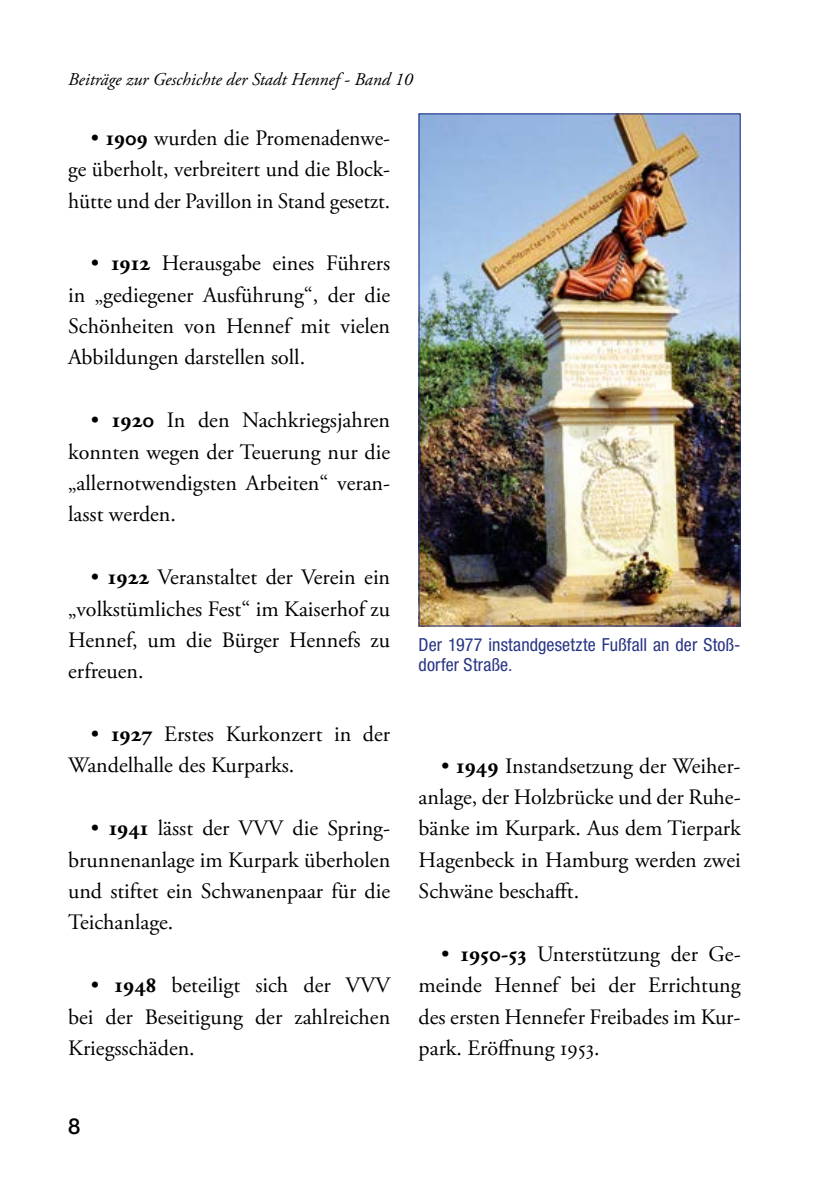
<style>
.page{position:relative;width:840px;height:1191px;background:#fff}
.page>*{position:absolute;margin:0;border:0;box-sizing:border-box;transform-origin:0 0}
.t1{font:22px/31.4px "Adobe Garamond Pro";color:#000;text-align:justify}
.t2{font:500 22px "Helvetica Neue LT Std";color:#000}
.t3{font:condensed 18px/20px "Helvetica Neue LT Std";letter-spacing:.005em;color:#283583}
.t4{font:italic 18px "Adobe Garamond Pro";color:#000}
.s1{font-weight:700}
</style>
<div class="page">
<img style="left:420px;top:115px;width:318px;height:509px">
<div style="left:418px;top:113px;width:322px;height:513px;border:1px solid #283583"></div>
<p class="t4" style="left:68px;top:69px;width:346px">Beiträge zur Geschichte der Stadt Hennef - Band 10</p>
<p class="t1" style="left:68px;top:123px;width:323px;text-indent:23px">• <span class="s1">1909</span> wurden die Promenadenwe&shy;ge überholt, verbreitert und die Block&shy;hütte und der Pavillon in Stand gesetzt.</p>
<p class="t1" style="left:68px;top:248px;width:323px;text-indent:23px">• <span class="s1">1912</span> Herausgabe eines Führers in „gediegener Ausführung“, der die Schönheiten von Hennef mit vielen Abbildungen darstellen soll.</p>
<p class="t1" style="left:68px;top:405px;width:323px;text-indent:23px">• <span class="s1">1920</span> In den Nachkriegsjahren konnten wegen der Teuerung nur die „allernotwendigsten Arbeiten“ veran&shy;lasst werden.</p>
<p class="t1" style="left:68px;top:562px;width:323px;text-indent:23px">• <span class="s1">1922</span> Veranstaltet der Verein ein „volkstümliches Fest“ im Kaiserhof zu Hennef, um die Bürger Hennefs zu erfreuen.</p>
<p class="t1" style="left:68px;top:719px;width:323px;text-indent:23px">• <span class="s1">1927</span> Erstes Kurkonzert in der<br>Wandelhalle des Kurparks.</p>
<p class="t1" style="left:68px;top:813px;width:323px;text-indent:23px">• <span class="s1">1941</span> lässt der VVV die Spring&shy;brunnenanlage im Kurpark überholen und stiftet ein Schwanenpaar für die Teichanlage.</p>
<p class="t1" style="left:68px;top:970px;width:323px;text-indent:23px">• <span class="s1">1948</span> beteiligt sich der VVV bei der Beseitigung der zahlreichen Kriegsschäden.</p>
<p class="t2" style="left:68px;top:1113px;width:14px">8</p>
<p class="t3" style="left:418px;top:634px;width:323px">Der 1977 instandgesetzte Fußfall an der Stoß&shy;dorfer Straße.</p>
<p class="t1" style="left:418px;top:750px;width:323px;text-indent:23px">• <span class="s1">1949</span> Instandsetzung der Weiher&shy;anlage, der Holzbrücke und der Ruhe&shy;bänke im Kurpark. Aus dem Tierpark Hagenbeck in Hamburg werden zwei Schwäne beschafft.</p>
<p class="t1" style="left:418px;top:939px;width:323px;text-indent:23px">• <span class="s1">1950-53</span> Unterstützung der Ge&shy;meinde Hennef bei der Errichtung des ersten Hennefer Freibades im Kur&shy;park. Eröffnung 1953.</p>
</div>
